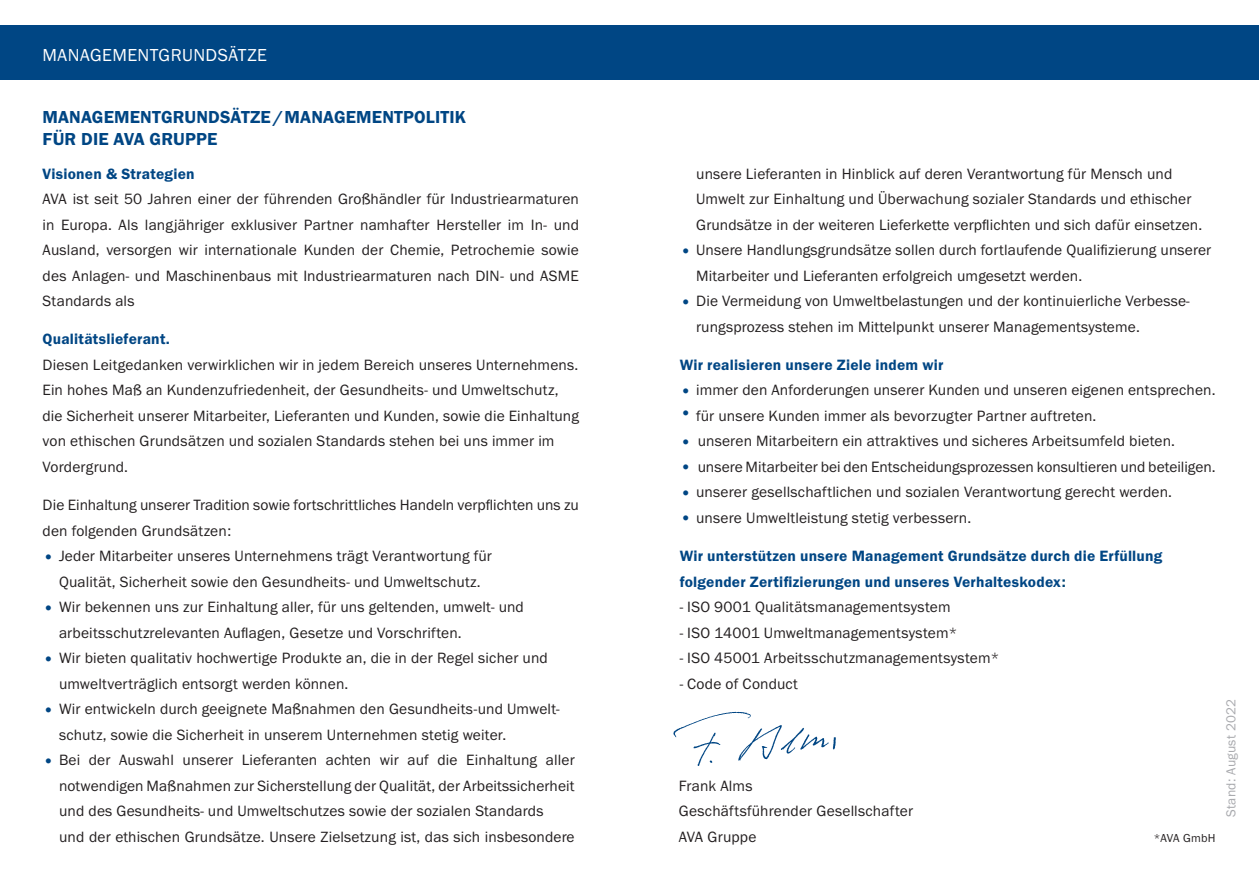
<style>
.page{position:relative;width:1259px;height:893px;background:#fff}
.page>*{position:absolute;margin:0;border:0;box-sizing:border-box;transform-origin:0 0}
.t1{font:600 18px/21.6px "Franklin Gothic Itc T";letter-spacing:.01em;color:#004684}
.t2{font:18px "Franklin Gothic Itc T";letter-spacing:.02em;color:#fff}
.t3{font:15.45px/25.5px "Franklin Gothic Itc T";letter-spacing:.01em;color:#231f20}
.t4{font:600 15.45px/25.5px "Franklin Gothic Itc T";letter-spacing:.015em;color:#004684}
.t5{font:13.5px "Franklin Gothic Itc T";letter-spacing:.01em;color:#a8a9ad}
.t6{font:12px "Franklin Gothic Itc T";letter-spacing:.015em;color:#231f20}
.s1{font-weight:600;color:#004684}
.s2{font-size:18px;color:#004684}
.s3{color:#004473}
</style>
<div class="page">
<div style="left:0;top:26px;width:629px;height:54px;background:#004684"></div>
<div style="left:629px;top:26px;width:630px;height:54px;background:#004684"></div>
<img style="left:673px;top:711px;width:163px;height:55px">
<p class="t2" style="left:43px;top:44px;width:226px">MANAGEMENTGRUNDSÄTZE</p>
<p class="t1" style="left:43px;top:106px;width:425px">MANAGEMENTGRUNDSÄTZE /MANAGEMENTPOLITIK<br>FÜR DIE AVA GRUPPE</p>
<p class="t4" style="left:43px;top:160px;width:154px">Visionen &amp; Strategien</p>
<p class="t3" style="left:43px;top:186px;width:538px;text-align:justify">AVA ist seit 50 Jahren einer der führenden Großhändler für Industriearmaturen in Europa. Als langjähriger exklusiver Partner namhafter Hersteller im In- und Ausland, versorgen wir internationale Kunden der Chemie, Petrochemie sowie des Anlagen- und Maschinenbaus mit Industriearmaturen nach DIN- und ASME Standards als</p>
<p class="t3" style="left:43px;top:326px;width:538px"><span class="s1">Qualitätslieferant.<br></span>Diesen Leitgedanken verwirklichen wir in jedem Bereich unseres Unternehmens.<br>Ein hohes Maß an Kundenzufriedenheit, der Gesundheits- und Umweltschutz, die Sicherheit unserer Mitarbeiter, Lieferanten und Kunden, sowie die Einhaltung von ethischen Grundsätzen und sozialen Standards stehen bei uns immer im Vordergrund.</p>
<p class="t3" style="left:43px;top:492px;width:538px">Die Einhaltung unserer Tradition sowie fortschrittliches Handeln verpflichten uns zu den folgenden Grundsätzen:</p>
<p class="t3" style="left:43px;top:543px;width:451px;text-align:center"><span class="s2">•</span> Jeder Mitarbeiter unseres Unternehmens trägt Verantwortung für<br>Qualität, Sicherheit sowie den Gesundheits- und Umweltschutz.</p>
<p class="t3" style="left:59px;top:594px;width:466px;text-indent:-17px"><span class="s2">•</span> Wir bekennen uns zur Einhaltung aller, für uns geltenden, umwelt- und arbeitsschutzrelevanten Auflagen, Gesetze und Vorschriften.</p>
<p class="t3" style="left:59px;top:645px;width:490px;text-indent:-17px"><span class="s2">•</span> Wir bieten qualitativ hochwertige Produkte an, die in der Regel sicher und umweltverträglich entsorgt werden können.</p>
<p class="t3" style="left:59px;top:696px;width:502px;text-indent:-17px"><span class="s2">•</span> Wir entwickeln durch geeignete Maßnahmen den Gesundheits-und Umwelt&shy;schutz, sowie die Sicherheit in unserem Unternehmen stetig weiter.</p>
<p class="t3" style="left:59px;top:747px;width:517px;text-indent:-17px"><span class="s2">•</span> Bei der Auswahl unserer Lieferanten achten wir auf die Einhaltung aller notwendigen Maßnahmen zur Sicherstellung der Qualität, der Arbeitssicherheit und des Gesundheits- und Umweltschutzes sowie der sozialen Standards<br>und der ethischen Grundsätze. Unsere Zielsetzung ist, das sich insbesondere</p>
<p class="t3" style="left:696px;top:160px;width:507px">unsere Lieferanten in Hinblick auf deren Verantwortung für Mensch und<br>Umwelt zur Einhaltung und Überwachung sozialer Standards und ethischer<br>Grundsätze in der weiteren Lieferkette verpflichten und sich dafür einsetzen.</p>
<p class="t3" style="left:696px;top:237px;width:516px;text-indent:-17px"><span class="s2">•</span> Unsere Handlungsgrundsätze sollen durch fortlaufende Qualifizierung unserer<br>Mitarbeiter und Lieferanten erfolgreich umgesetzt werden.</p>
<p class="t3" style="left:696px;top:288px;width:495px;text-indent:-17px"><span class="s2">•</span> Die Vermeidung von Umweltbelastungen und der kontinuierliche Verbesse&shy;rungsprozess stehen im Mittelpunkt unserer Managementsysteme.</p>
<p class="t4" style="left:679px;top:352px;width:265px">Wir realisieren unsere Ziele indem wir</p>
<p class="t3" style="left:679px;top:377px;width:537px"><span class="s2">•</span> immer den Anforderungen unserer Kunden und unseren eigenen entsprechen.</p>
<p class="t3" style="left:679px;top:403px;width:418px"><span class="s2">•</span> für unsere Kunden immer als bevorzugter Partner auftreten.</p>
<p class="t3" style="left:679px;top:428px;width:497px"><span class="s2">•</span> unseren Mitarbeitern ein attraktives und sicheres Arbeitsumfeld bieten.</p>
<p class="t3" style="left:679px;top:454px;width:537px"><span class="s2">•</span> unsere Mitarbeiter bei den Entscheidungsprozessen konsultieren und beteiligen.</p>
<p class="t3" style="left:679px;top:479px;width:494px"><span class="s2">•</span> unserer gesellschaftlichen und sozialen Verantwortung gerecht werden.</p>
<p class="t3" style="left:679px;top:505px;width:293px"><span class="s2">•</span> unsere Umweltleistung stetig verbessern.</p>
<p class="t4" style="left:679px;top:543px;width:484px">Wir unterstützen unsere Management Grundsätze durch die Erfüllung folgender Zertifizierungen und unseres Verhalteskodex<span class="s3">:</span></p>
<p class="t3" style="left:679px;top:594px;width:272px">- ISO 9001 Qualitätsmanagementsystem</p>
<p class="t3" style="left:679px;top:619px;width:279px">- ISO 14001 Umweltmanagementsystem*</p>
<p class="t3" style="left:679px;top:645px;width:321px">- ISO 45001 Arbeitsschutzmanagementsystem*</p>
<p class="t3" style="left:679px;top:670px;width:120px">- Code of Conduct</p>
<p class="t3" style="left:679px;top:772px;width:236px">Frank Alms<br>Geschäftsführender Gesellschafter<br>AVA Gruppe</p>
<p class="t6" style="left:1153px;top:831px;width:63px">*AVA GmbH</p>
<p class="t5" style="left:1223px;top:817px;width:120px;rotate:-90deg">Stand: August 2022</p>
</div>
